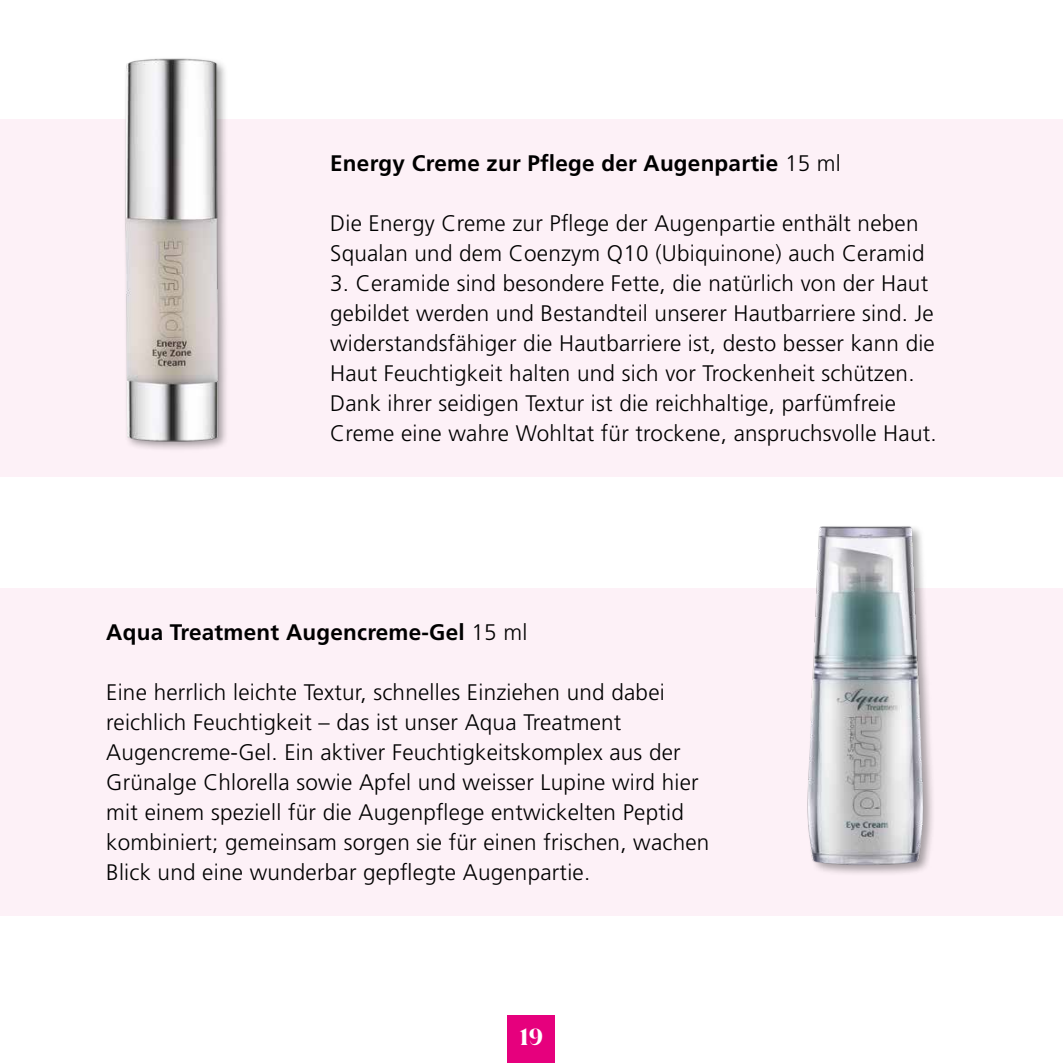
<style>
.page{position:relative;width:1063px;height:1063px;background:#fff}
.page>*{position:absolute;margin:0;border:0;box-sizing:border-box;transform-origin:0 0}
.t1{font:300 22.5px/30px "Frutiger LT Pro";letter-spacing:.01em;color:#000}
.t2{font:700 22.5px "Frutiger LT Pro";letter-spacing:.01em;color:#000}
.t3{font:700 22.5px "Juana";color:#fff}
.s1{font-weight:300}
</style>
<div class="page">
<div style="left:0;top:119px;width:1063px;height:358px;background:#fdf1f7"></div>
<div style="left:0;top:588px;width:1063px;height:328px;background:#fdf1f7"></div>
<div style="left:508px;top:1015px;width:47px;height:48px;background:#e6007d"></div>
<img style="left:125px;top:58px;width:101px;height:391px">
<div style="left:806px;top:524px;width:130px;height:353px;background:#000;opacity:.35"></div>
<img style="left:806px;top:524px;width:124px;height:348px">
<p class="t2" style="left:330px;top:150px;width:512px">Energy Creme zur Pflege der Augenpartie <span class="s1">15 ml</span></p>
<p class="t1" style="left:330px;top:209px;width:596px">Die Energy Creme zur Pflege der Augenpartie enthält neben<br>Squalan und dem Coenzym Q10 (Ubiquinone) auch Ceramid</p>
<p class="t1" style="left:330px;top:269px;width:608px">3. Ceramide sind besondere Fette, die natürlich von der Haut gebildet werden und Bestandteil unserer Hautbarriere sind. Je widerstandsfähiger die Hautbarriere ist, desto besser kann die Haut Feuchtigkeit halten und sich vor Trockenheit schützen.<br>Dank ihrer seidigen Textur ist die reichhaltige, parfümfreie Creme eine wahre Wohltat für trockene, anspruchsvolle Haut.</p>
<p class="t2" style="left:106px;top:619px;width:423px">Aqua Treatment Augencreme-Gel <span class="s1">15 ml</span></p>
<p class="t1" style="left:106px;top:678px;width:605px">Eine herrlich leichte Textur, schnelles Einziehen und dabei reichlich Feuchtigkeit – das ist unser Aqua Treatment Augencreme-Gel. Ein aktiver Feuchtigkeitskomplex aus der Grünalge Chlorella sowie Apfel und weisser Lupine wird hier mit einem speziell für die Augenpflege entwickelten Peptid kombiniert; gemeinsam sorgen sie für einen frischen, wachen Blick und eine wunderbar gepflegte Augenpartie.</p>
<p class="t3" style="left:520px;top:1022px;width:25px">19</p>
</div>
